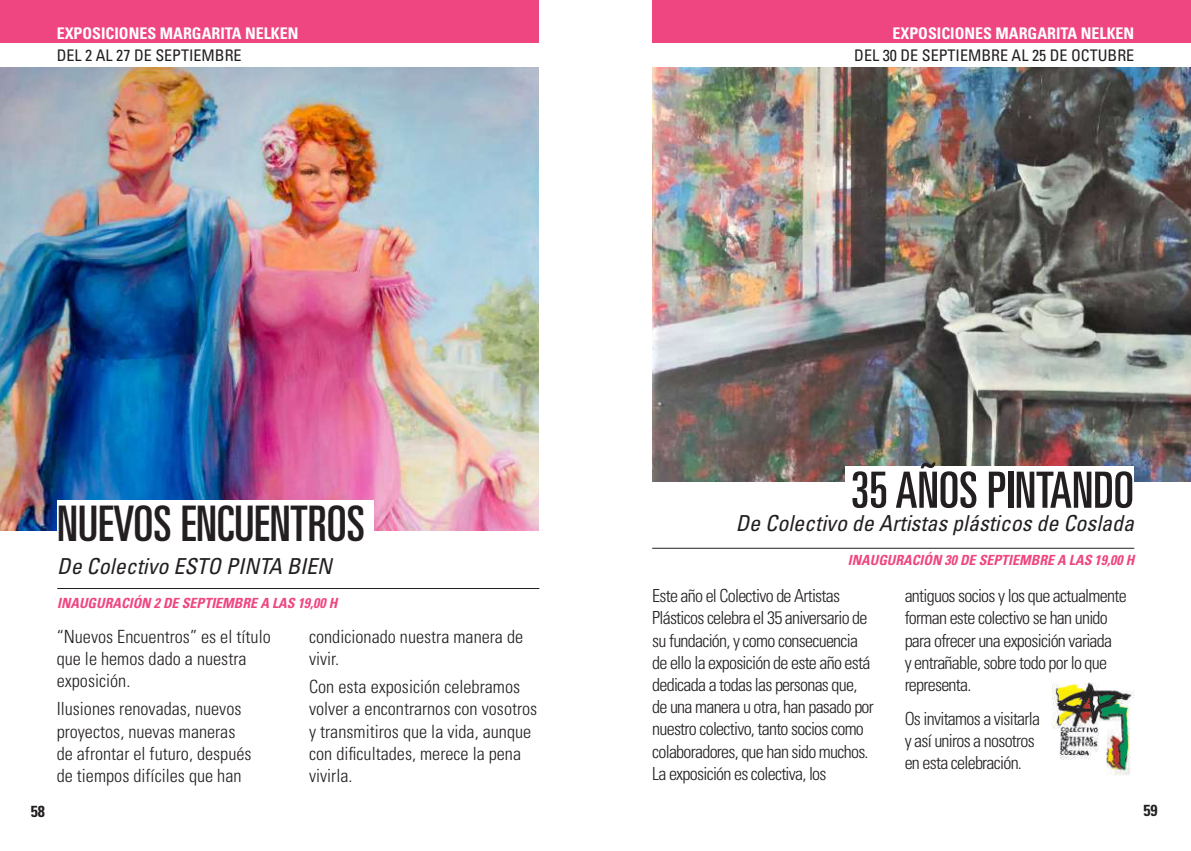
<style>
.page{position:relative;width:1191px;height:851px;background:#fff}
.page>*{position:absolute;margin:0;border:0;box-sizing:border-box;transform-origin:0 0}
.t1{font:ultra-condensed 50px "Univers LT Std";color:#231f20}
.t2{font:ultra-condensed 49px "Univers LT Std";color:#231f20}
.t3{font:italic condensed 22px "Univers LT Std";color:#231f20}
.t4{font:300 condensed 18.2px/22.2px "Univers LT Std";color:#231f20}
.t5{font:300 condensed 18px/22.2px "Univers LT Std";letter-spacing:-.04em;color:#231f20}
.t6{font:700 condensed 16px "Univers LT Std";color:#fff}
.t7{font:condensed 16px "Univers LT Std";color:#231f20}
.t8{font:700 condensed 16px "Univers LT Std";color:#231f20}
.t9{font:italic 700 condensed 14px "Univers LT Std";color:#ef4681}
</style>
<div class="page">
<div style="left:0;top:0;width:539px;height:43px;background:#ef4681"></div>
<img style="left:0;top:67px;width:539px;height:463px">
<hr style="left:57px;top:588px;width:482px;height:1px;background:#231f20">
<div style="left:57px;top:500px;width:316px;height:48px;background:#fff"></div>
<div style="left:652px;top:0;width:539px;height:43px;background:#ef4681"></div>
<img style="left:652px;top:67px;width:539px;height:414px">
<hr style="left:652px;top:547px;width:482px;height:1px;background:#231f20">
<div style="left:845px;top:466px;width:289px;height:42px;background:#fff"></div>
<img style="left:1052px;top:682px;width:82px;height:93px">
<p class="t6" style="left:57px;top:23px;width:243px">EXPOSICIONES MARGARITA NELKEN</p>
<p class="t7" style="left:57px;top:45px;width:186px">DEL 2 AL 27 DE SEPTIEMBRE</p>
<h2 class="t2" style="left:57px;top:496px;width:309px">NUEVOS ENCUENTROS</h2>
<p class="t3" style="left:57px;top:552px;width:276px">De Colectivo ESTO PINTA BIEN</p>
<p class="t6" style="left:892px;top:23px;width:243px">EXPOSICIONES MARGARITA NELKEN</p>
<p class="t7" style="left:854px;top:45px;width:281px">DEL 30 DE SEPTIEMBRE AL 25 DE OCTUBRE</p>
<h1 class="t1" style="left:850px;top:461px;width:285px">35 AÑOS PINTANDO</h1>
<p class="t3" style="left:736px;top:509px;width:400px">De Colectivo de Artistas plásticos de Coslada</p>
<p class="t9" style="left:848px;top:551px;width:288px">INAUGURACIÓN 30 DE SEPTIEMBRE A LAS 19,00 H</p>
<p class="t9" style="left:57px;top:594px;width:281px">INAUGURACIÓN 2 DE SEPTIEMBRE A LAS 19,00 H</p>
<p class="t5" style="left:652px;top:584px;width:223px">Este año el Colectivo de Artistas Plásticos celebra el 35 aniversario de su fundación, y como consecuencia de ello la exposición de este año está dedicada a todas las personas que, de una manera u otra, han pasado por nuestro colectivo, tanto socios como colaboradores, que han sido muchos.<br>La exposición es colectiva, los</p>
<p class="t5" style="left:904px;top:584px;width:223px">antiguos socios y los que actualmente forman este colectivo se han unido para ofrecer una exposición variada<br>y entrañable, sobre todo por lo que representa.</p>
<p class="t4" style="left:57px;top:625px;width:216px">“Nuevos Encuentros” es el título que le hemos dado a nuestra exposición.</p>
<p class="t4" style="left:57px;top:697px;width:196px">Ilusiones renovadas, nuevos proyectos, nuevas maneras de afrontar el futuro, después de tiempos difíciles que han</p>
<p class="t4" style="left:309px;top:625px;width:215px">condicionado nuestra manera de vivir.</p>
<p class="t4" style="left:309px;top:675px;width:230px">Con esta exposición celebramos volver a encontrarnos con vosotros y transmitiros que la vida, aunque con dificultades, merece la pena vivirla.</p>
<p class="t5" style="left:904px;top:707px;width:137px">Os invitamos a visitarla y así uniros a nosotros en esta celebración.</p>
<p class="t8" style="left:31px;top:801px;width:16px">58</p>
<p class="t8" style="left:1143px;top:800px;width:16px">59</p>
</div>
